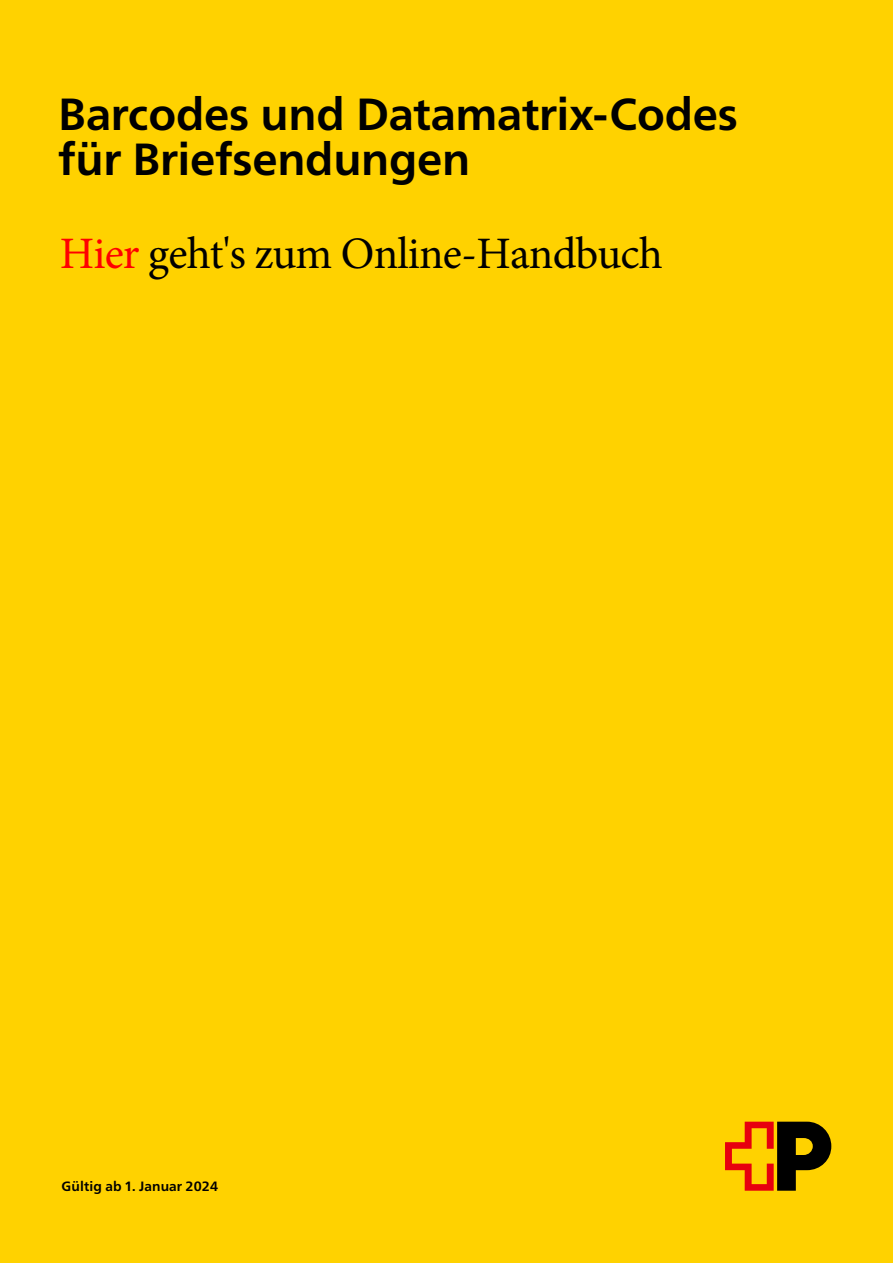
<style>
.page{position:relative;width:893px;height:1263px;background:#ffd200}
.page>*{position:absolute;margin:0;border:0;box-sizing:border-box;transform-origin:0 0}
.Titelseite_Versalien{font:700 45px/45.3px "Frutiger Neue LT Pro";letter-spacing:-.005em;color:#000}
.t1{font:45px "Minion Pro";letter-spacing:-.02em;color:#000}
.t2{font:700 13.5px "Frutiger Neue LT Pro";letter-spacing:.01em;color:#000}
.s1{color:#f00}
</style>
<div class="page">
<svg style="left:725px;top:1122px;width:106px;height:69px"></svg>
<p class="Titelseite_Versalien" style="left:58px;top:91px;width:681px">Barcodes und Datamatrix-Codes für Briefsendungen</p>
<p class="t1" style="left:60px;top:224px;width:604px"><span class="s1">Hier</span> geht's zum Online-Handbuch</p>
<p class="t2" style="left:62px;top:1178px;width:158px">Gültig ab 1. Januar 2024</p>
</div>
